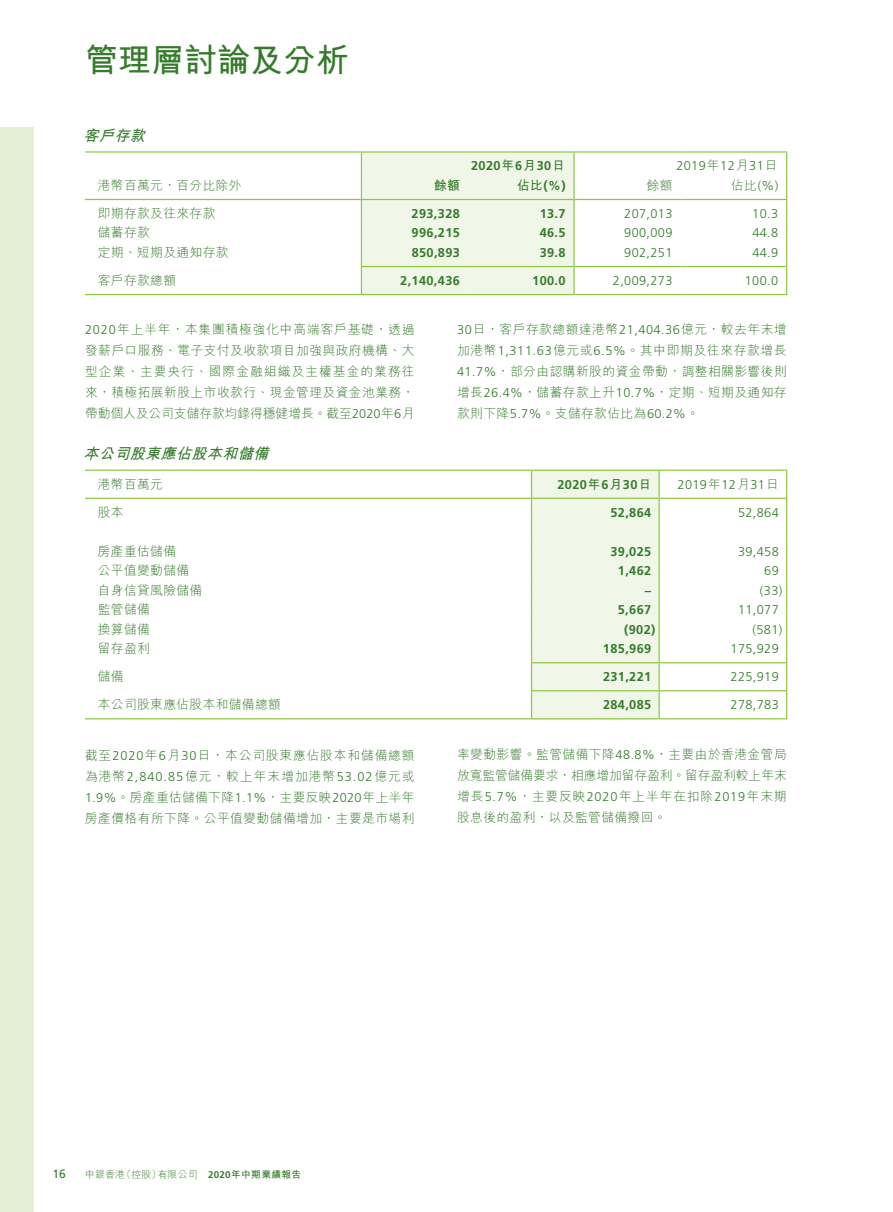
<style>
.page{position:relative;width:893px;height:1212px;background:#fff}
.page>*{position:absolute;margin:0;border:0;box-sizing:border-box;transform-origin:0 0}
.t1{font:700 33px "M Hei HK";color:#357b2b}
.t2{font:italic 700 15px "M Hei HK";color:#357b2b}
.t3{font:300 12.75px/21px "M Hei HK";letter-spacing:.03em;color:#357b2b;text-align:justify}
.t4{font:300 12.75px "Frutiger LT Std";letter-spacing:.03em;color:#357b2b}
.t5{font:700 12.75px "Frutiger LT Std";letter-spacing:.03em;color:#357b2b}
.t6{font:700 12.75px "M Hei HK";color:#357b2b}
.t7{font:12px "Frutiger LT Std";color:#357b2b}
.t8{font:300 9.75px "M Hei HK";letter-spacing:.03em;color:#357b2b}
.s1{font-family:"M Hei HK"}
.s2{font-family:"Frutiger LT Std"}
.s3{font-family:"Frutiger LT Std";font-weight:700}
.s4{font-weight:700}
</style>
<div class="page">
<div style="left:0;top:128px;width:34px;height:1084px;background:#e4f0d4"></div>
<hr style="left:85px;top:151px;width:276px;height:2px;background:#8bc63e">
<hr style="left:361px;top:151px;width:107px;height:2px;background:#8bc63e">
<hr style="left:468px;top:151px;width:106px;height:2px;background:#8bc63e">
<hr style="left:574px;top:151px;width:106px;height:2px;background:#8bc63e">
<hr style="left:680px;top:151px;width:107px;height:2px;background:#8bc63e">
<svg style="left:786px;top:153px;width:1px;height:142px"></svg>
<div style="left:361px;top:152px;width:214px;height:143px;background:#f1f7e8"></div>
<hr style="left:85px;top:199px;width:276px;height:1px;background:#8bc63e">
<hr style="left:362px;top:199px;width:106px;height:1px;background:#8bc63e">
<hr style="left:468px;top:199px;width:105px;height:1px;background:#8bc63e">
<hr style="left:575px;top:199px;width:105px;height:1px;background:#8bc63e">
<hr style="left:680px;top:199px;width:106px;height:1px;background:#8bc63e">
<hr style="left:362px;top:266px;width:106px;height:1px;background:#8bc63e">
<hr style="left:468px;top:266px;width:105px;height:1px;background:#8bc63e">
<hr style="left:575px;top:266px;width:105px;height:1px;background:#8bc63e">
<hr style="left:680px;top:266px;width:106px;height:1px;background:#8bc63e">
<hr style="left:85px;top:294px;width:276px;height:1px;background:#8bc63e">
<hr style="left:362px;top:294px;width:106px;height:1px;background:#8bc63e">
<hr style="left:468px;top:294px;width:105px;height:1px;background:#8bc63e">
<hr style="left:575px;top:294px;width:105px;height:1px;background:#8bc63e">
<hr style="left:680px;top:294px;width:106px;height:1px;background:#8bc63e">
<hr style="left:85px;top:470px;width:446px;height:1px;background:#8bc63e">
<hr style="left:659px;top:470px;width:128px;height:1px;background:#8bc63e">
<svg style="left:786px;top:471px;width:1px;height:248px"></svg>
<div style="left:531px;top:470px;width:129px;height:249px;background:#f1f7e8"></div>
<hr style="left:85px;top:498px;width:446px;height:1px;background:#8bc63e">
<hr style="left:532px;top:498px;width:126px;height:1px;background:#8bc63e">
<hr style="left:660px;top:498px;width:126px;height:1px;background:#8bc63e">
<hr style="left:532px;top:662px;width:126px;height:1px;background:#8bc63e">
<hr style="left:660px;top:662px;width:126px;height:1px;background:#8bc63e">
<hr style="left:532px;top:690px;width:126px;height:1px;background:#8bc63e">
<hr style="left:660px;top:690px;width:126px;height:1px;background:#8bc63e">
<hr style="left:85px;top:718px;width:446px;height:1px;background:#8bc63e">
<hr style="left:532px;top:718px;width:126px;height:1px;background:#8bc63e">
<hr style="left:660px;top:718px;width:126px;height:1px;background:#8bc63e">
<h1 class="t1" style="left:85px;top:36px;width:265px">管理層討論及分析</h1>
<p class="t2" style="left:83px;top:125px;width:68px">客戶存款</p>
<p class="t5" style="left:471px;top:159px;width:95px">2020<span class="s1">年</span>6<span class="s1">月</span>30<span class="s1">日</span></p>
<p class="t4" style="left:676px;top:159px;width:103px">2019<span class="s1">年</span>12<span class="s1">月</span>31<span class="s1">日</span></p>
<p class="t3" style="left:98px;top:175px;width:145px">港幣百萬元，百分比除外</p>
<p class="t6" style="left:434px;top:176px;width:27px">餘額</p>
<p class="t5" style="left:517px;top:178px;width:50px"><span class="s1">佔比</span>(%)</p>
<p class="t3" style="left:647px;top:175px;width:27px">餘額</p>
<p class="t4" style="left:731px;top:178px;width:49px"><span class="s1">佔比</span>(%)</p>
<p class="t3" style="left:98px;top:203px;width:119px">即期存款及往來存款</p>
<p class="t5" style="left:412px;top:206px;width:50px">293,328</p>
<p class="t5" style="left:540px;top:206px;width:27px">13.7</p>
<p class="t4" style="left:624px;top:206px;width:50px">207,013</p>
<p class="t4" style="left:752px;top:206px;width:27px">10.3</p>
<p class="t3" style="left:98px;top:222px;width:54px">儲蓄存款</p>
<p class="t5" style="left:412px;top:226px;width:50px">996,215</p>
<p class="t5" style="left:540px;top:226px;width:27px">46.5</p>
<p class="t4" style="left:624px;top:226px;width:50px">900,009</p>
<p class="t4" style="left:752px;top:226px;width:27px">44.8</p>
<p class="t3" style="left:98px;top:242px;width:132px">定期、短期及通知存款</p>
<p class="t5" style="left:412px;top:245px;width:50px">850,893</p>
<p class="t5" style="left:540px;top:245px;width:27px">39.8</p>
<p class="t4" style="left:624px;top:245px;width:50px">902,251</p>
<p class="t4" style="left:752px;top:245px;width:27px">44.9</p>
<p class="t3" style="left:98px;top:270px;width:80px">客戶存款總額</p>
<p class="t5" style="left:400px;top:273px;width:61px">2,140,436</p>
<p class="t5" style="left:532px;top:273px;width:35px">100.0</p>
<p class="t4" style="left:613px;top:273px;width:61px">2,009,273</p>
<p class="t4" style="left:745px;top:273px;width:35px">100.0</p>
<p class="t3" style="left:85px;top:319px;width:331px"><span class="s2">2020</span>年上半年，本集團積極強化中高端客戶基礎，透過發薪戶口服務、電子支付及收款項目加強與政府機構、大型企業、主要央行、國際金融組織及主權基金的業務往來，積極拓展新股上市收款行、現金管理及資金池業務，帶動個人及公司支儲存款均錄得穩健增長。截至<span class="s2">2020</span>年<span class="s2">6</span>月</p>
<p class="t2" style="left:83px;top:443px;width:191px">本公司股東應佔股本和儲備</p>
<p class="t3" style="left:98px;top:473px;width:67px">港幣百萬元</p>
<p class="t5" style="left:557px;top:477px;width:95px">2020<span class="s1">年</span>6<span class="s1">月</span>30<span class="s1">日</span></p>
<p class="t4" style="left:678px;top:477px;width:103px">2019<span class="s1">年</span>12<span class="s1">月</span>31<span class="s1">日</span></p>
<p class="t3" style="left:98px;top:501px;width:27px">股本</p>
<p class="t5" style="left:610px;top:505px;width:42px">52,864</p>
<p class="t4" style="left:738px;top:505px;width:42px">52,864</p>
<p class="t3" style="left:98px;top:540px;width:80px">房產重估儲備</p>
<p class="t5" style="left:610px;top:544px;width:42px">39,025</p>
<p class="t4" style="left:738px;top:544px;width:42px">39,458</p>
<p class="t3" style="left:98px;top:560px;width:93px">公平值變動儲備</p>
<p class="t5" style="left:618px;top:563px;width:35px">1,462</p>
<p class="t4" style="left:764px;top:564px;width:16px">69</p>
<p class="t3" style="left:98px;top:579px;width:106px">自身信貸風險儲備</p>
<p class="t5" style="left:645px;top:583px;width:8px">–</p>
<p class="t4" style="left:760px;top:583px;width:24px">(33)</p>
<p class="t3" style="left:98px;top:599px;width:54px">監管儲備</p>
<p class="t5" style="left:618px;top:602px;width:35px">5,667</p>
<p class="t4" style="left:738px;top:603px;width:42px">11,077</p>
<p class="t3" style="left:98px;top:618px;width:54px">換算儲備</p>
<p class="t5" style="left:624px;top:622px;width:33px">(902)</p>
<p class="t4" style="left:752px;top:622px;width:31px">(581)</p>
<p class="t3" style="left:98px;top:638px;width:54px">留存盈利</p>
<p class="t5" style="left:603px;top:641px;width:50px">185,969</p>
<p class="t4" style="left:731px;top:642px;width:50px">175,929</p>
<p class="t3" style="left:98px;top:666px;width:27px">儲備</p>
<p class="t5" style="left:603px;top:669px;width:50px">231,221</p>
<p class="t4" style="left:731px;top:670px;width:50px">225,919</p>
<p class="t3" style="left:98px;top:694px;width:185px">本公司股東應佔股本和儲備總額</p>
<p class="t5" style="left:603px;top:697px;width:50px">284,085</p>
<p class="t4" style="left:731px;top:698px;width:50px">278,783</p>
<p class="t3" style="left:85px;top:744px;width:331px">截至<span class="s2">2020</span>年<span class="s2">6</span>月<span class="s2">30</span>日，本公司股東應佔股本和儲備總額為港幣<span class="s2">2,840.85</span>億元，較上年末增加港幣<span class="s2">53.02</span>億元或<span class="s2">1.9%</span>。房產重估儲備下降<span class="s2">1.1%</span>，主要反映<span class="s2">2020</span>年上半年房產價格有所下降。公平值變動儲備增加，主要是市場利</p>
<p class="t3" style="left:457px;top:744px;width:331px">率變動影響。監管儲備下降<span class="s2">48.8%</span>，主要由於香港金管局放寬監管儲備要求，相應增加留存盈利。留存盈利較上年末增長<span class="s2">5.7%</span>，主要反映<span class="s2">2020</span>年上半年在扣除<span class="s2">2019</span>年末期股息後的盈利，以及監管儲備撥回。</p>
<p class="t3" style="left:457px;top:319px;width:331px"><span class="s2">30</span>日，客戶存款總額達港幣<span class="s2">21,404.36</span>億元，較去年末增加港幣<span class="s2">1,311.63</span>億元或<span class="s2">6.5%</span>。其中即期及往來存款增長<span class="s2">41.7%</span>，部分由認購新股的資金帶動，調整相關影響後則增長<span class="s2">26.4%</span>，儲蓄存款上升<span class="s2">10.7%</span>，定期、短期及通知存款則下降<span class="s2">5.7%</span>。支儲存款佔比為<span class="s2">60.2%</span>。</p>
<p class="t7" style="left:52px;top:1167px;width:15px">16</p>
<p class="t8" style="left:85px;top:1169px;width:218px">中銀香港（控股）有限公司 <span class="s3">2020</span><span class="s4">年中期業績報告</span></p>
</div>
